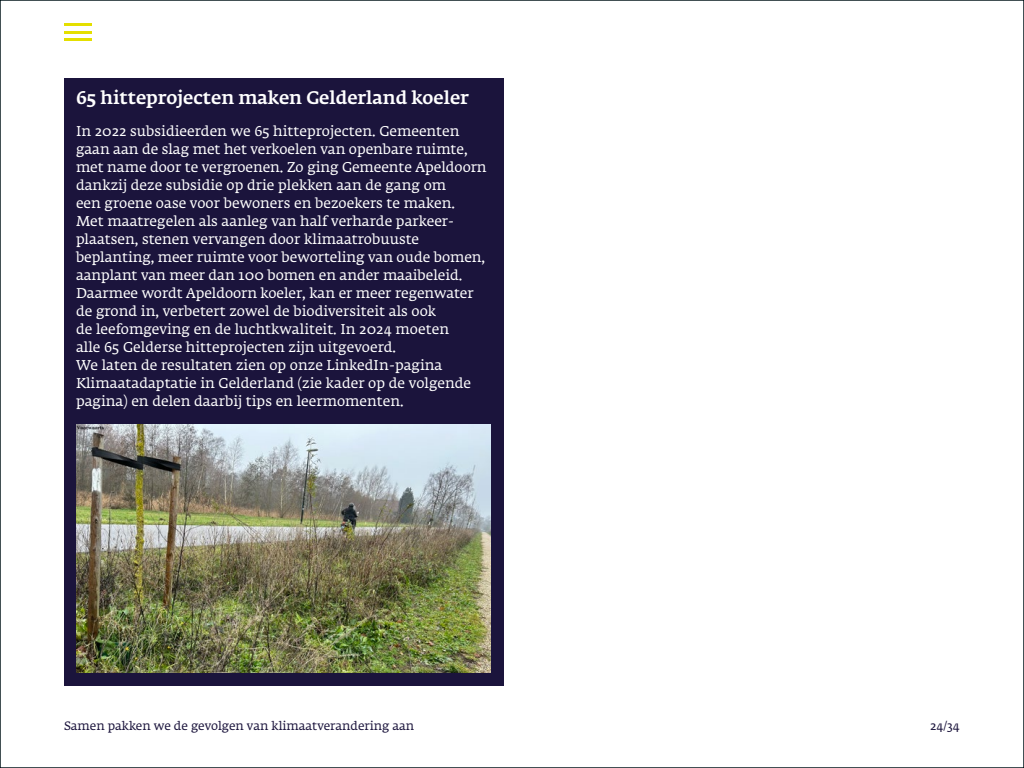
<style>
.page{position:relative;width:1024px;height:768px;background:#fff}
.page>*{position:absolute;margin:0;border:0;box-sizing:border-box;transform-origin:0 0}
._20_Kadertekst_kop{font:500 18px "Fedra Serif A Std";color:#fff}
._21_Kadertekst_brood{font:14px/18px "Fedra Serif A Std";letter-spacing:.005em;color:#fff}
.t1{font:12px "Fedra Serif A Std";color:#1b143c}
</style>
<div class="page">
<hr style="left:64px;top:23px;width:27px;height:3px;background:#e4df00">
<hr style="left:64px;top:31px;width:27px;height:2px;background:#e4df00">
<hr style="left:64px;top:38px;width:27px;height:3px;background:#e4df00">
<div style="left:64px;top:78px;width:439px;height:608px;background:#1b143c"></div>
<img style="left:77px;top:424px;width:413px;height:249px">
<p class="_20_Kadertekst_kop" style="left:76px;top:86px;width:395px">65 hitteprojecten maken Gelderland koeler</p>
<p class="_21_Kadertekst_brood" style="left:76px;top:123px;width:412px">In 2022 subsidieerden we 65 hitteprojecten. Gemeenten gaan aan de slag met het verkoelen van openbare ruimte, met name door te vergroenen. Zo ging Gemeente Apeldoorn dankzij deze subsidie op drie plekken aan de gang om<br>een groene oase voor bewoners en bezoekers te maken.<br>Met maatregelen als aanleg van half verharde parkeer&shy;plaatsen, stenen vervangen door klimaatrobuuste beplanting, meer ruimte voor beworteling van oude bomen, aanplant van meer dan 100 bomen en ander maaibeleid.<br>Daarmee wordt Apeldoorn koeler, kan er meer regenwater de grond in, verbetert zowel de biodiversiteit als ook<br>de leefomgeving en de luchtkwaliteit. In 2024 moeten<br>alle 65 Gelderse hitteprojecten zijn uitgevoerd.<br>We laten de resultaten zien op onze LinkedIn- pagina Klimaatadaptatie in Gelderland (zie kader op de volgende pagina) en delen daarbij tips en leermomenten.</p>
<p class="t1" style="left:64px;top:718px;width:352px">Samen pakken we de gevolgen van klimaatverandering aan</p>
<p class="t1" style="left:930px;top:718px;width:31px">24/34</p>
</div>
